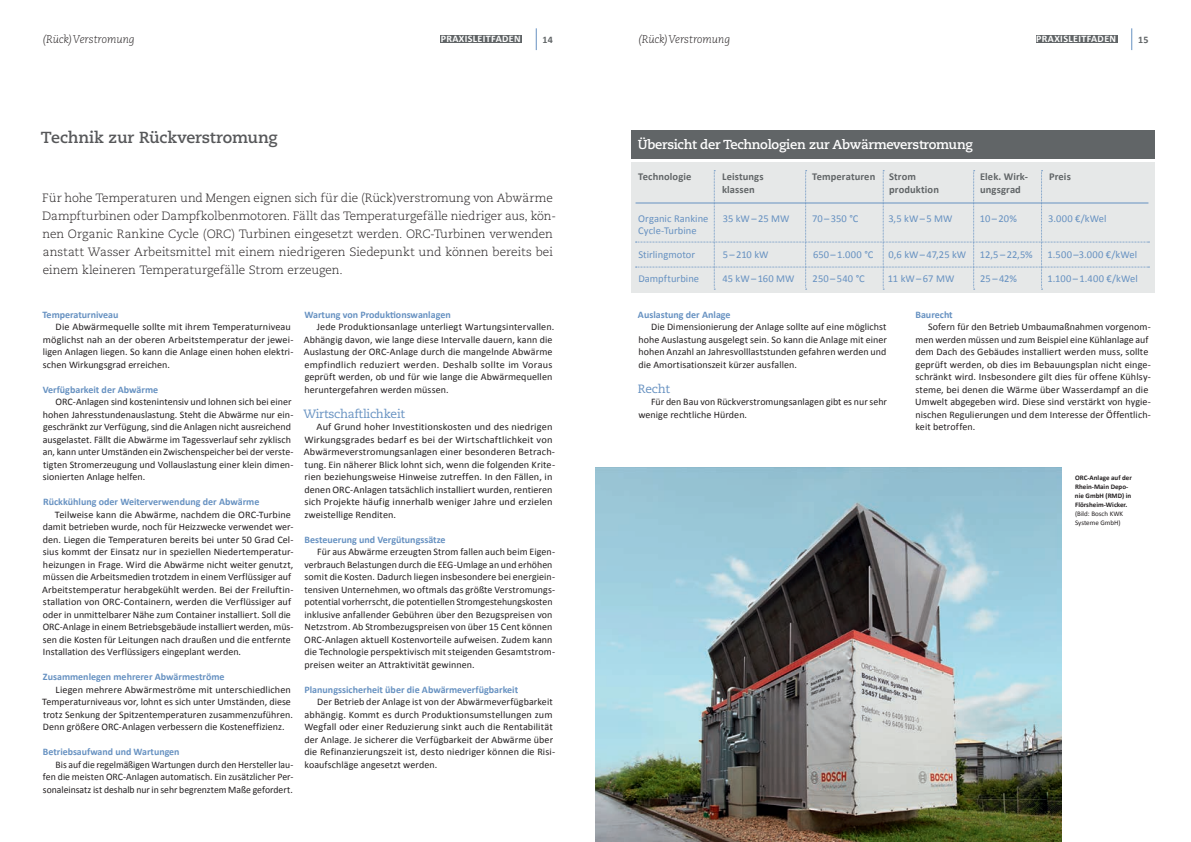
<style>
.page{position:relative;width:1191px;height:842px;background:#fff}
.page>*{position:absolute;margin:0;border:0;box-sizing:border-box;transform-origin:0 0}
.t1{font:700 16px "Caecilia";letter-spacing:-.01em;color:#57585a}
.H2_Headline_in_body{font:700 13px "Caecilia";letter-spacing:-.02em;color:#fff}
.einlauftext{font:300 12px/18px "Caecilia";letter-spacing:-.005em;color:#231f20}
.H2_Headline_in_body-2{font:12px "Caecilia";letter-spacing:-.02em;color:#6691c1}
.t2{font:italic 300 11px "Caecilia";color:#231f20}
.bodycopy{font:10.5px "Calibri";letter-spacing:.005em;color:#6691c1}
.bodycopy-2{font:700 10.5px "Calibri";letter-spacing:.01em;color:#616567}
.bodycopy-3{font:10px/12.5px "Calibri";letter-spacing:.005em;color:#231f20}
.bodycopy-4{font:10px/12.5px "Calibri";letter-spacing:.005em;color:#231f20;scale:1.04 1}
.subheadline{font:700 10px "Calibri";color:#6691c1}
.t3{font:700 10px "Calibri";letter-spacing:.04em;color:#fff}
.t4{font:700 10px "Calibri";color:#616567}
.BU{font:700 7px/9px "Calibri";color:#231f20}
.s1{font-weight:400}
</style>
<div class="page">
<div style="left:1036px;top:35px;width:81px;height:8px;background:#616567"></div>
<svg style="left:1131px;top:28px;width:1px;height:22px"></svg>
<div style="left:440px;top:35px;width:82px;height:8px;background:#616567"></div>
<svg style="left:536px;top:28px;width:1px;height:22px"></svg>
<div style="left:631px;top:162px;width:523px;height:131px;background:#e6e8e8"></div>
<div style="left:631px;top:130px;width:523px;height:29px;background:#616567"></div>
<img style="left:595px;top:468px;width:466px;height:374px">
<svg style="left:635px;top:170px;width:514px;height:120px"></svg>
<p class="t2" style="left:43px;top:33px;width:94px">(Rück)Verstromung</p>
<p class="t3" style="left:441px;top:33px;width:81px">PRAXISLEITFADEN</p>
<p class="t4" style="left:542px;top:33px;width:12px">14</p>
<p class="t2" style="left:638px;top:33px;width:94px">(Rück)Verstromung</p>
<p class="t3" style="left:1036px;top:33px;width:81px">PRAXISLEITFADEN</p>
<p class="t4" style="left:1138px;top:33px;width:12px">15</p>
<h1 class="t1" style="left:41px;top:128px;width:238px">Technik zur Rückverstromung</h1>
<p class="H2_Headline_in_body" style="left:638px;top:137px;width:337px">Übersicht der Technologien zur Abwärmeverstromung</p>
<p class="einlauftext" style="left:42px;top:189px;width:515px">Für hohe Temperaturen und Mengen eignen sich für die (Rück)verstromung von Abwärme Dampfturbinen oder Dampfkolbenmotoren. Fällt das Temperaturgefälle niedriger aus, kön&shy;nen Organic Rankine Cycle (ORC) Turbinen eingesetzt werden. ORC-Turbinen verwenden anstatt Wasser Arbeitsmittel mit einem niedrigeren Siedepunkt und können bereits bei einem kleineren Temperaturgefälle Strom erzeugen.</p>
<p class="subheadline" style="left:43px;top:308px;width:78px">Temperaturniveau</p>
<p class="bodycopy-3" style="left:43px;top:320px;width:252px;text-indent:13px">Die Abwärmequelle sollte mit ihrem Temperaturniveau möglichst nah an der oberen Arbeitstemperatur der jewei&shy;ligen Anlagen liegen. So kann die Anlage einen hohen elektri&shy;schen Wirkungsgrad erreichen.</p>
<p class="subheadline" style="left:43px;top:383px;width:117px">Verfügbarkeit der Abwärme</p>
<p class="bodycopy-3" style="left:43px;top:395px;width:252px;text-indent:13px">ORC-Anlagen sind kostenintensiv und lohnen sich bei einer hohen Jahresstundenauslastung. Steht die Abwärme nur ein&shy;geschränkt zur Verfügung, sind die Anlagen nicht ausreichend ausgelastet. Fällt die Abwärme im Tagessverlauf sehr zyklisch an, kann unter Umständen ein Zwischenspeicher bei der verste&shy;tigten Stromerzeugung und Vollauslastung einer klein dimen&shy;sionierten Anlage helfen.</p>
<p class="subheadline" style="left:43px;top:495px;width:218px">Rückkühlung oder Weiterverwendung der Abwärme</p>
<p class="bodycopy-3" style="left:42px;top:507px;width:253px;text-indent:13px">Teilweise kann die Abwärme, nachdem die ORC-Turbine damit betrieben wurde, noch für Heizzwecke verwendet wer&shy;den. Liegen die Temperaturen bereits bei unter 50 Grad Cel&shy;sius kommt der Einsatz nur in speziellen Niedertemperatur&shy;heizungen in Frage. Wird die Abwärme nicht weiter genutzt, müssen die Arbeitsmedien trotzdem in einem Verflüssiger auf Arbeitstemperatur herabgekühlt werden. Bei der Freiluftin&shy;stallation von ORC-Containern, werden die Verflüssiger auf oder in unmittelbarer Nähe zum Container installiert. Soll die ORC-Anlage in einem Betriebsgebäude installiert werden, müs&shy;sen die Kosten für Leitungen nach draußen und die entfernte Installation des Verflüssigers eingeplant werden.</p>
<p class="subheadline" style="left:43px;top:670px;width:183px">Zusammenlegen mehrerer Abwärmeströme</p>
<p class="bodycopy-3" style="left:42px;top:682px;width:252px;text-indent:13px">Liegen mehrere Abwärmeströme mit unterschiedlichen Temperaturniveaus vor, lohnt es sich unter Umständen, diese trotz Senkung der Spitzentemperaturen zusammenzuführen.<br>Denn größere ORC-Anlagen verbessern die Kosteneffizienz.</p>
<p class="subheadline" style="left:43px;top:745px;width:138px">Betriebsaufwand und Wartungen</p>
<p class="bodycopy-3" style="left:43px;top:757px;width:252px;text-align:justify;text-indent:13px">Bis auf die regelmäßigen Wartungen durch den Hersteller lau&shy;fen die meisten ORC-Anlagen automatisch. Ein zusätzlicher Per&shy;sonaleinsatz ist deshalb nur in sehr begrenztem Maße gefordert.</p>
<p class="subheadline" style="left:304px;top:308px;width:148px">Wartung von Produktionswanlagen</p>
<p class="bodycopy-3" style="left:304px;top:320px;width:252px;text-indent:13px">Jede Produktionsanlage unterliegt Wartungsintervallen.<br>Abhängig davon, wie lange diese Intervalle dauern, kann die Auslastung der ORC-Anlage durch die mangelnde Abwärme empfindlich reduziert werden. Deshalb sollte im Voraus geprüft werden, ob und für wie lange die Abwärmequellen heruntergefahren werden müssen.</p>
<p class="H2_Headline_in_body-2" style="left:303px;top:406px;width:103px">Wirtschaftlichkeit</p>
<p class="bodycopy-4" style="left:304px;top:420px;width:243px;text-indent:13px">Auf Grund hoher Investitionskosten und des niedrigen Wirkungsgrades bedarf es bei der Wirtschaftlichkeit von Abwärmeverstromungsanlagen einer besonderen Betrach&shy;tung. Ein näherer Blick lohnt sich, wenn die folgenden Krite&shy;rien beziehungsweise Hinweise zutreffen. In den Fällen, in denen ORC-Anlagen tatsächlich installiert wurden, rentieren sich Projekte häufig innerhalb weniger Jahre und erzielen zweistellige Renditen.</p>
<p class="subheadline" style="left:304px;top:533px;width:142px">Besteuerung und Vergütungssätze</p>
<p class="bodycopy-3" style="left:304px;top:545px;width:252px;text-indent:13px">Für aus Abwärme erzeugten Strom fallen auch beim Eigen&shy;verbrauch Belastungen durch die EEG-Umlage an und erhöhen somit die Kosten. Dadurch liegen insbesondere bei energiein&shy;tensiven Unternehmen, wo oftmals das größte Verstromungs&shy;potential vorherrscht, die potentiellen Stromgestehungskosten inklusive anfallender Gebühren über den Bezugspreisen von Netzstrom. Ab Strombezugspreisen von über 15 Cent können ORC-Anlagen aktuell Kostenvorteile aufweisen. Zudem kann die Technologie perspektivisch mit steigenden Gesamtstrom&shy;preisen weiter an Attraktivität gewinnen.</p>
<p class="subheadline" style="left:304px;top:683px;width:215px">Planungssicherheit über die Abwärmeverfügbarkeit</p>
<p class="bodycopy-3" style="left:304px;top:695px;width:252px;text-indent:13px">Der Betrieb der Anlage ist von der Abwärmeverfügbarkeit abhängig. Kommt es durch Produktionsumstellungen zum Wegfall oder einer Reduzierung sinkt auch die Rentabilität der Anlage. Je sicherer die Verfügbarkeit der Abwärme über die Refinanzierungszeit ist, desto niedriger können die Risi&shy;koaufschläge angesetzt werden.</p>
<p class="bodycopy-2" style="left:638px;top:170px;width:55px">Technologie</p>
<p class="bodycopy-2" style="left:722px;top:170px;width:43px">Leistungs</p>
<p class="bodycopy-2" style="left:812px;top:170px;width:65px">Temperaturen</p>
<p class="bodycopy-2" style="left:889px;top:170px;width:28px">Strom</p>
<p class="bodycopy-2" style="left:980px;top:170px;width:49px">Elek. Wirk-</p>
<p class="bodycopy-2" style="left:1049px;top:170px;width:23px">Preis</p>
<p class="bodycopy-2" style="left:722px;top:183px;width:34px">klassen</p>
<p class="bodycopy-2" style="left:889px;top:183px;width:51px">produktion</p>
<p class="bodycopy-2" style="left:980px;top:183px;width:42px">ungsgrad</p>
<p class="bodycopy" style="left:638px;top:212px;width:72px">Organic Rankine</p>
<p class="bodycopy" style="left:638px;top:224px;width:60px">Cycle-Turbine</p>
<p class="bodycopy" style="left:638px;top:248px;width:58px">Stirlingmotor</p>
<p class="bodycopy" style="left:638px;top:272px;width:62px">Dampfturbine</p>
<p class="bodycopy" style="left:1048px;top:212px;width:60px">3.000 €/kWel</p>
<p class="bodycopy" style="left:1047px;top:248px;width:91px">1.500 –3.000 €/kWel</p>
<p class="bodycopy" style="left:1047px;top:272px;width:92px">1.100 – 1.400 €/kWel</p>
<p class="bodycopy" style="left:888px;top:212px;width:66px">3,5 kW– 5 MW</p>
<p class="bodycopy" style="left:888px;top:248px;width:79px">0,6 kW– 47,25 kW</p>
<p class="bodycopy" style="left:887px;top:272px;width:68px">11 kW– 67 MW</p>
<p class="bodycopy" style="left:812px;top:212px;width:48px">70 – 350 °C</p>
<p class="bodycopy" style="left:813px;top:248px;width:62px">650 – 1.000 °C</p>
<p class="bodycopy" style="left:812px;top:272px;width:54px">250 – 540 °C</p>
<p class="bodycopy" style="left:722px;top:212px;width:68px">35 kW– 25 MW</p>
<p class="bodycopy" style="left:722px;top:248px;width:47px">5 – 210 kW</p>
<p class="bodycopy" style="left:722px;top:272px;width:74px">45 kW– 160 MW</p>
<p class="bodycopy" style="left:980px;top:212px;width:38px">10 – 20%</p>
<p class="bodycopy" style="left:980px;top:248px;width:54px">12,5 – 22,5%</p>
<p class="bodycopy" style="left:980px;top:272px;width:38px">25 – 42%</p>
<p class="subheadline" style="left:638px;top:308px;width:94px">Auslastung der Anlage</p>
<p class="bodycopy-3" style="left:638px;top:320px;width:250px;text-align:justify;text-indent:13px">Die Dimensionierung der Anlage sollte auf eine möglichst hohe Auslastung ausgelegt sein. So kann die Anlage mit einer hohen Anzahl an Jahresvolllaststunden gefahren werden und die Amortisationszeit kürzer ausfallen.</p>
<p class="H2_Headline_in_body-2" style="left:638px;top:381px;width:34px">Recht</p>
<p class="bodycopy-3" style="left:638px;top:395px;width:250px;text-indent:13px">Für den Bau von Rückverstromungsanlagen gibt es nur sehr wenige rechtliche Hürden.</p>
<p class="subheadline" style="left:915px;top:308px;width:39px">Baurecht</p>
<p class="bodycopy-3" style="left:915px;top:320px;width:237px;text-indent:13px">Sofern für den Betrieb Umbaumaßnahmen vorgenom&shy;men werden müssen und zum Beispiel eine Kühlanlage auf dem Dach des Gebäudes installiert werden muss, sollte geprüft werden, ob dies im Bebauungsplan nicht einge&shy;schränkt wird. Insbesondere gilt dies für offene Kühlsy&shy;steme, bei denen die Wärme über Wasserdampf an die Umwelt abgegeben wird. Diese sind verstärkt von hygie&shy;nischen Regulierungen und dem Interesse der Öffentlich&shy;keit betroffen.</p>
<p class="BU" style="left:1075px;top:473px;width:58px">ORC-Anlage auf der<br>Rhein-Main Depo&shy;nie GmbH (RMD) in<br>Flörsheim-Wicker. <span class="s1">(Bild: Bosch KWK<br>Systeme GmbH)</span></p>
</div>
